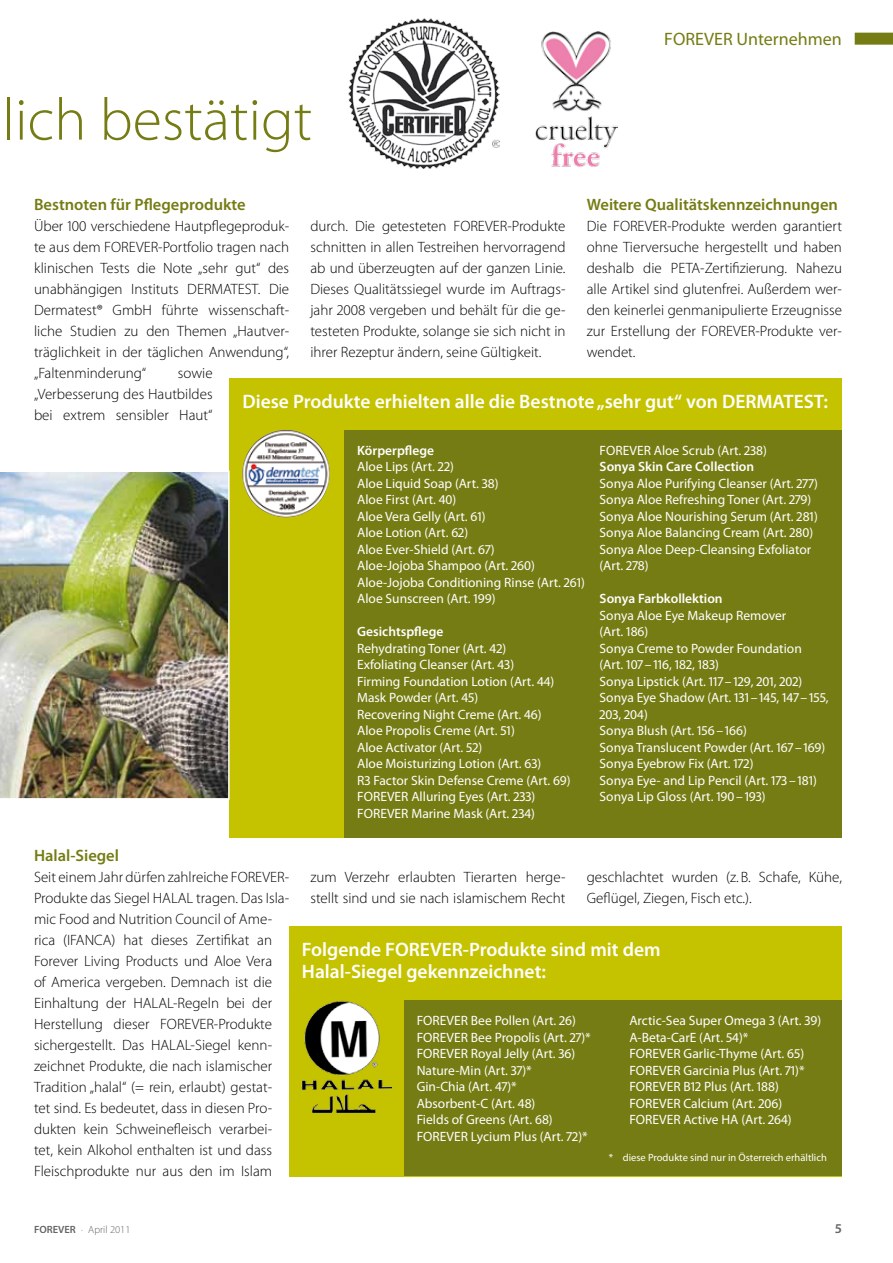
<style>
.page{position:relative;width:893px;height:1263px;background:#fff}
.page>*{position:absolute;margin:0;border:0;box-sizing:border-box;transform-origin:0 0}
.t1{font:300 60px "Myriad Pro";color:#757c13}
.t2{font:600 19.5px/22.5px "Myriad Pro";color:#fff}
.t3{font:18px "Myriad Pro";color:#757c13}
.t4{font:600 16.5px "Myriad Pro";color:#757c13}
.t5{font:300 15px/21px "Myriad Pro";color:#000;text-align:justify}
.t6{font:13.5px/16.5px "Myriad Pro";color:#fff}
.t7{font:600 13.5px "Myriad Pro";color:#fff}
.t8{font:600 13.5px "Myriad Pro";color:#646567}
.t9{font:10.5px "Myriad Pro";color:#fff}
.t10{font:300 10.5px "Myriad Pro";color:#646567}
.s1{font-weight:600}
.s2{font-stretch:condensed}
</style>
<div class="page">
<div style="left:230px;top:378px;width:612px;height:460px;background:#c5c300"></div>
<div style="left:344px;top:430px;width:498px;height:408px;background:#757c13"></div>
<img style="left:242px;top:430px;width:88px;height:87px;border-radius:44px">
<div style="left:289px;top:926px;width:553px;height:250px;background:#c5c300"></div>
<div style="left:404px;top:1000px;width:438px;height:176px;background:#757c13"></div>
<img style="left:302px;top:1001px;width:89px;height:111px">
<img style="left:0;top:470px;width:230px;height:330px">
<img style="left:349px;top:19px;width:150px;height:149px">
<img style="left:535px;top:31px;width:82px;height:136px">
<h1 class="t1" style="left:2px;top:84px;width:311px">lich bestätigt</h1>
<p class="t3" style="left:664px;top:28px;width:179px">FOREVER Unternehmen</p>
<p class="t4" style="left:34px;top:194px;width:213px">Bestnoten für Pflegeprodukte</p>
<p class="t5" style="left:34px;top:215px;width:257px">Über 100 verschiedene Hautpflegeproduk&shy;te aus dem FOREVER-Portfolio tragen nach klinischen Tests die Note „sehr gut“ des unabhängigen Instituts DERMATEST. Die Dermatest® GmbH führte wissenschaft&shy;liche Studien zu den Themen „Hautver&shy;träglichkeit in der täglichen Anwendung“, „Faltenminderung“</p>
<p class="t4" style="left:587px;top:194px;width:253px">Weitere Qualitätskennzeichnungen</p>
<p class="t5" style="left:587px;top:215px;width:257px">Die FOREVER-Produkte werden garantiert ohne Tierversuche hergestellt und haben deshalb die PETA-Zertifizierung. Nahezu alle Artikel sind glutenfrei. Außerdem wer&shy;den keinerlei genmanipulierte Erzeugnisse zur Erstellung der FOREVER-Produkte ver&shy;wendet.</p>
<p class="t5" style="left:310px;top:215px;width:257px">durch. Die getesteten FOREVER-Produkte schnitten in allen Testreihen hervorragend ab und überzeugten auf der ganzen Linie.<br>Dieses Qualitätssiegel wurde im Auftrags&shy;jahr 2008 vergeben und behält für die ge&shy;testeten Produkte, solange sie sich nicht in ihrer Rezeptur ändern, seine Gültigkeit.</p>
<p class="t5" style="left:34px;top:362px;width:180px;text-indent:144px">sowie „Verbesserung des Hautbildes bei extrem sensibler Haut“</p>
<h2 class="t2" style="left:242px;top:389px;width:587px">Diese Produkte erhielten alle die Bestnote „sehr gut“ von DERMATEST:</h2>
<p class="t7" style="left:357px;top:442px;width:78px">Körperpflege</p>
<p class="t6" style="left:357px;top:458px;width:229px">Aloe Lips (Art. 22)<br>Aloe Liquid Soap (Art. 38)<br>Aloe First (Art. 40)<br>Aloe Vera Gelly (Art. 61)<br>Aloe Lotion (Art. 62)<br>Aloe Ever-Shield (Art. 67)<br>Aloe-Jojoba Shampoo (Art. 260)<br>Aloe-Jojoba Conditioning Rinse (Art. 261)<br>Aloe Sunscreen (Art. 199)</p>
<p class="t7" style="left:357px;top:623px;width:88px">Gesichtspflege</p>
<p class="t6" style="left:357px;top:640px;width:215px">Rehydrating Toner (Art. 42)<br>Exfoliating Cleanser (Art. 43)<br>Firming Foundation Lotion (Art. 44)<br>Mask Powder (Art. 45)<br>Recovering Night Creme (Art. 46)<br>Aloe Propolis Creme (Art. 51)<br>Aloe Activator (Art. 52)<br>Aloe Moisturizing Lotion (Art. 63)<br>R3 Factor Skin Defense Creme (Art. 69)<br>FOREVER Alluring Eyes (Art. 233)<br>FOREVER Marine Mask (Art. 234)</p>
<p class="t6" style="left:600px;top:442px;width:169px">FOREVER Aloe Scrub (Art. 238)</p>
<p class="t7" style="left:600px;top:458px;width:156px">Sonya Skin Care Collection</p>
<p class="t6" style="left:600px;top:475px;width:220px">Sonya Aloe Purifying Cleanser (Art. 277)<br>Sonya Aloe Refreshing Toner (Art. 279)<br>Sonya Aloe Nourishing Serum (Art. 281)<br>Sonya Aloe Balancing Cream (Art. 280)<br>Sonya Aloe Deep-Cleansing Exfoliator (Art. 278)</p>
<p class="t7" style="left:600px;top:590px;width:125px">Sonya Farbkollektion</p>
<p class="t6" style="left:600px;top:607px;width:231px">Sonya Aloe Eye Makeup Remover<br>(Art. 186)<br>Sonya Creme to Powder Foundation (Art. 107–116, 182, 183)<br>Sonya Lipstick (Art. 117– 129, 201, 202)<br>Sonya Eye Shadow (Art. 131–145, 147 –155,<br>203, 204)<br>Sonya Blush (Art. 156–166)<br>Sonya Translucent Powder (Art. 167–169)<br>Sonya Eyebrow Fix (Art. 172)<br>Sonya Eye- and Lip Pencil (Art. 173–181)<br>Sonya Lip Gloss (Art. 190–193)</p>
<p class="t4" style="left:34px;top:845px;width:87px">Halal-Siegel</p>
<p class="t5" style="left:34px;top:866px;width:257px;text-align:left">Seit einem Jahr dürfen zahlreiche FOREVER-Produkte das Siegel HALAL tragen. Das Isla&shy;mic Food and Nutrition Council of Ame&shy;rica (IFANCA) hat dieses Zertifikat an Forever Living Products und Aloe Vera<br>of America vergeben. Demnach ist die Einhaltung der HALAL-Regeln bei der Herstellung dieser FOREVER-Produkte sichergestellt. Das HALAL-Siegel kenn&shy;zeichnet Produkte, die nach islamischer Tradition „halal“ (= rein, erlaubt) gestat&shy;tet sind. Es bedeutet, dass in diesen Pro&shy;dukten kein Schweinefleisch verarbei&shy;tet, kein Alkohol enthalten ist und dass Fleischprodukte nur aus den im Islam</p>
<p class="t5" style="left:310px;top:866px;width:257px">zum Verzehr erlaubten Tierarten herge&shy;stellt sind und sie nach islamischem Recht</p>
<p class="t5" style="left:587px;top:866px;width:257px">geschlachtet wurden (z.B. Schafe, Kühe,<br>Geflügel, Ziegen, Fisch etc.).</p>
<h2 class="t2" style="left:302px;top:937px;width:360px">Folgende FOREVER-Produkte sind mit dem<br>Halal-Siegel gekennzeichnet:</h2>
<p class="t6" style="left:417px;top:1012px;width:176px">FOREVER Bee Pollen (Art. 26)<br>FOREVER Bee Propolis (Art. 27)*<br>FOREVER Royal Jelly (Art. 36)<br>Nature-Min (Art. 37)*<br>Gin-Chia (Art. 47)*<br>Absorbent-C (Art. 48)<br>Fields of Greens (Art. 68)<br>FOREVER Lycium Plus (Art. 72)*</p>
<p class="t6" style="left:629px;top:1012px;width:194px">Arctic-Sea Super Omega 3 (Art. 39)<br>A-Beta-CarE (Art. 54)*<br>FOREVER Garlic-Thyme (Art. 65)<br>FOREVER Garcinia Plus (Art. 71)*<br>FOREVER B12 Plus (Art. 188)<br>FOREVER Calcium (Art. 206)<br>FOREVER Active HA (Art. 264)</p>
<p class="t9" style="left:609px;top:1151px;width:219px">* diese Produkte sind nur in Österreich erhältlich</p>
<p class="t10" style="left:34px;top:1223px;width:98px"><span class="s1">FOREVER</span> <span class="s2">·</span> April 2011</p>
<p class="t8" style="left:835px;top:1220px;width:9px">5</p>
</div>
